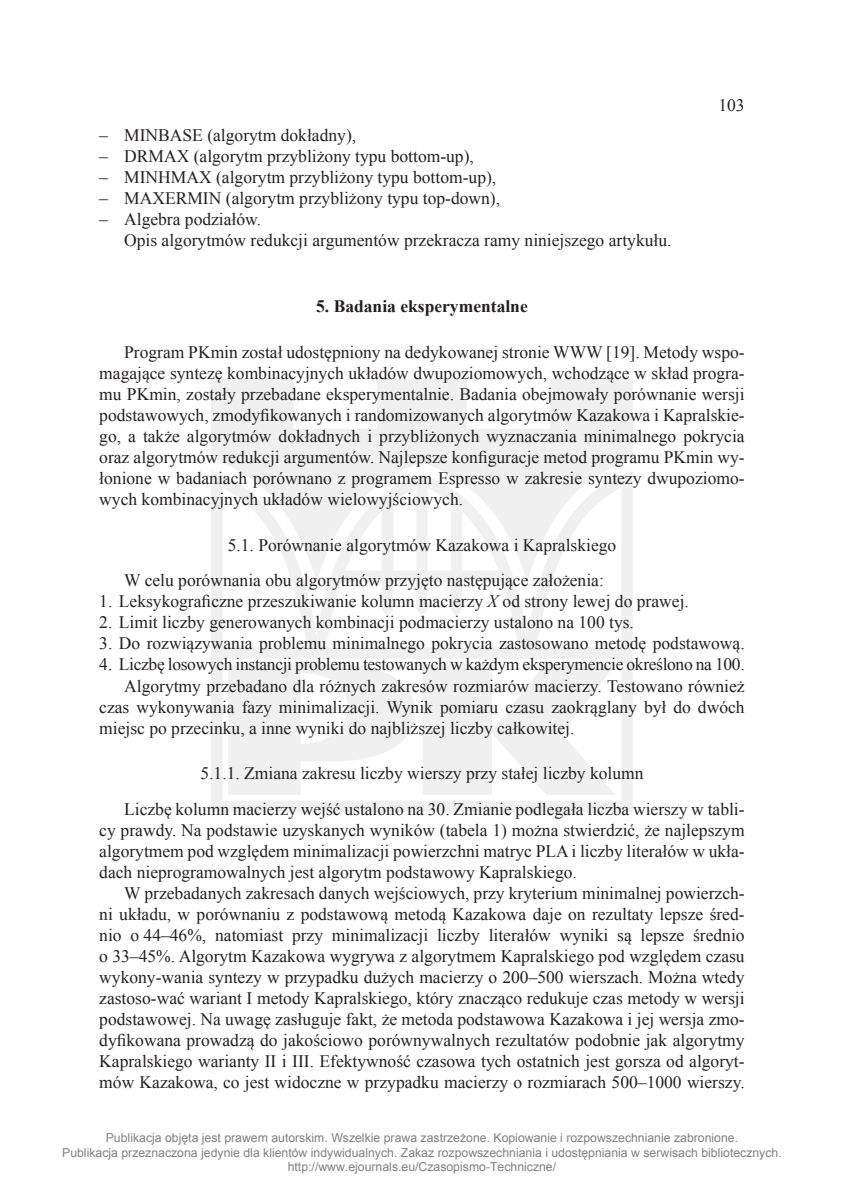
<style>
.page{position:relative;width:844px;height:1191px;background:#fff}
.page>*{position:absolute;margin:0;border:0;box-sizing:border-box;transform-origin:0 0}
.tekst_podstawowy_wci{font:17.5px/21px "Times New Roman";color:#231f20;text-align:justify}
.wyliczenia{font:17.5px "Times New Roman";color:#231f20}
.podtytul{font:17.5px "Times New Roman";color:#231f20}
.wyliczenia-2{font:17.5px "Times New Roman";letter-spacing:-.02em;color:#231f20}
.tytul{font:700 17.5px "Times New Roman";color:#231f20}
.t1{font:12.25px/14.7px "Arial";color:#808080;text-align:center}
.s1{font-style:italic}
</style>
<div class="page">
<svg style="left:211px;top:379px;width:421px;height:433px;fill:#eff0ef"></svg>
<p class="wyliczenia" style="left:99px;top:123px;width:258px">– MINBASE (algorytm dokładny),</p>
<p class="wyliczenia" style="left:99px;top:144px;width:376px">– DRMAX (algorytm przybliżony typu bottom-up),</p>
<p class="wyliczenia" style="left:99px;top:165px;width:398px">– MINHMAX (algorytm przybliżony typu bottom-up),</p>
<p class="wyliczenia" style="left:99px;top:186px;width:402px">– MAXERMIN (algorytm przybliżony typu top-down),</p>
<p class="wyliczenia" style="left:99px;top:207px;width:163px">– Algebra podziałów.</p>
<p class="tekst_podstawowy_wci" style="left:124px;top:229px;width:548px">Opis algorytmów redukcji argumentów przekracza ramy niniejszego artykułu.</p>
<p class="tekst_podstawowy_wci" style="left:718px;top:95px;width:28px">103</p>
<p class="tytul" style="left:316px;top:294px;width:213px">5. Badania eksperymentalne</p>
<p class="tekst_podstawowy_wci" style="left:99px;top:341px;width:646px;text-indent:25px">Program PKmin został udostępniony na dedykowanej stronie WWW [19]. Metody wspo&shy;magające syntezę kombinacyjnych układów dwupoziomowych, wchodzące w skład progra&shy;mu PKmin, zostały przebadane eksperymentalnie. Badania obejmowały porównanie wersji podstawowych, zmodyfikowanych i randomizowanych algorytmów Kazakowa i Kapralskie&shy;go, a także algorytmów dokładnych i przybliżonych wyznaczania minimalnego pokrycia oraz algorytmów redukcji argumentów. Najlepsze konfiguracje metod programu PKmin wy&shy;łonione w badaniach porównano z programem Espresso w zakresie syntezy dwupoziomo&shy;wych kombinacyjnych układów wielowyjściowych.</p>
<p class="podtytul" style="left:228px;top:533px;width:390px">5.1. Porównanie algorytmów Kazakowa i Kapralskiego</p>
<p class="tekst_podstawowy_wci" style="left:124px;top:570px;width:481px">W celu porównania obu algorytmów przyjęto następujące założenia:</p>
<p class="wyliczenia" style="left:99px;top:590px;width:591px">1. Leksykograficzne przeszukiwanie kolumn macierzy <span class="s1">X</span> od strony lewej do prawej.</p>
<p class="wyliczenia" style="left:99px;top:611px;width:536px">2. Limit liczby generowanych kombinacji podmacierzy ustalono na 100 tys.</p>
<p class="wyliczenia" style="left:99px;top:632px;width:646px">3. Do rozwiązywania problemu minimalnego pokrycia zastosowano metodę podstawową.</p>
<p class="wyliczenia-2" style="left:99px;top:653px;width:646px">4. Liczbę losowych instancji problemu testowanych w każdym eksperymencie określono na 100.</p>
<p class="tekst_podstawowy_wci" style="left:99px;top:675px;width:646px;text-indent:25px">Algorytmy przebadano dla różnych zakresów rozmiarów macierzy. Testowano również czas wykonywania fazy minimalizacji. Wynik pomiaru czasu zaokrąglany był do dwóch miejsc po przecinku, a inne wyniki do najbliższej liczby całkowitej.</p>
<p class="podtytul" style="left:200px;top:761px;width:444px">5.1.1. Zmiana zakresu liczby wierszy przy stałej liczby kolumn</p>
<p class="tekst_podstawowy_wci" style="left:99px;top:798px;width:646px;text-indent:25px">Liczbę kolumn macierzy wejść ustalono na 30. Zmianie podlegała liczba wierszy w tabli&shy;cy prawdy. Na podstawie uzyskanych wyników (tabela 1) można stwierdzić, że najlepszym algorytmem pod względem minimalizacji powierzchni matryc PLA i liczby literałów w ukła&shy;dach nieprogramowalnych jest algorytm podstawowy Kapralskiego.</p>
<p class="tekst_podstawowy_wci" style="left:99px;top:882px;width:646px;text-indent:25px">W przebadanych zakresach danych wejściowych, przy kryterium minimalnej powierzch&shy;ni układu, w porównaniu z podstawową metodą Kazakowa daje on rezultaty lepsze śred&shy;nio o 44–46%, natomiast przy minimalizacji liczby literałów wyniki są lepsze średnio o 33–45%. Algorytm Kazakowa wygrywa z algorytmem Kapralskiego pod względem czasu wykony-wania syntezy w przypadku dużych macierzy o 200–500 wierszach. Można wtedy zastoso-wać wariant I metody Kapralskiego, który znacząco redukuje czas metody w wersji podstawowej. Na uwagę zasługuje fakt, że metoda podstawowa Kazakowa i jej wersja zmo&shy;dyfikowana prowadzą do jakościowo porównywalnych rezultatów podobnie jak algorytmy Kapralskiego warianty II i III. Efektywność czasowa tych ostatnich jest gorsza od algoryt&shy;mów Kazakowa, co jest widoczne w przypadku macierzy o rozmiarach 500–1000 wierszy.</p>
<p class="t1" style="left:62px;top:1130px;width:721px">Publikacja objęta jest prawem autorskim. Wszelkie prawa zastrzeżone. Kopiowanie i rozpowszechnianie zabronione.<br>Publikacja przeznaczona jedynie dla klientów indywidualnych. Zakaz rozpowszechniania i udostępniania w serwisach bibliotecznych. http://www.ejournals.eu/Czasopismo-Techniczne/</p>
</div>
